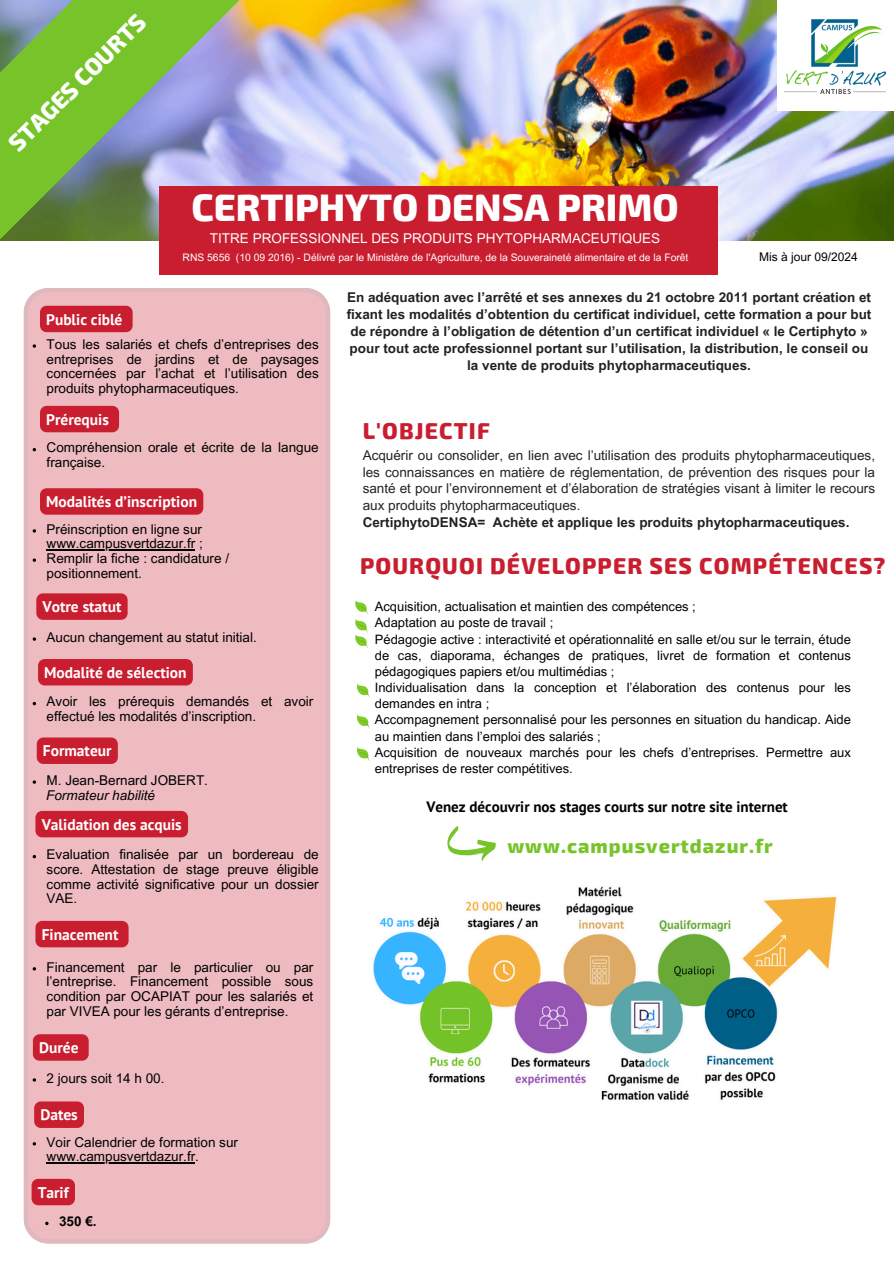
<style>
.page{position:relative;width:894px;height:1264px;background:#fff}
.page>*{position:absolute;margin:0;border:0;box-sizing:border-box;transform-origin:0 0}
.t1{font:800 37.5px "Exo 2";color:#fff}
.t2{font:800 23.4px "Exo 2";color:#fff}
.t3{font:800 22.5px "Exo 2";letter-spacing:.05em;color:#c91e30}
.t4{font:800 19.5px "Exo 2";letter-spacing:.05em;color:#77c42a}
.t5{font:700 15.45px "PT Sans";color:#fff}
.t6{font:700 15px "PT Sans";color:#000}
.t7{font:13.5px/14.7px "Arial MT Pro";color:#000;text-align:justify}
.t8{font:700 13.5px/16.8px "Arial MT Pro";color:#222;text-align:center}
.t9{font:13.5px/16.8px "Arial MT Pro";color:#222;text-align:justify}
.t10{font:13.5px "Arial MT Pro";color:#fff}
.t11{font:italic 13.5px "Arial MT Pro";color:#000}
.t12{font:700 13.5px "Arial MT Pro";color:#000}
.t13{font:12.9px/16.2px "Arial MT Pro";color:#000}
.t14{font:12px "Arial MT Pro";color:#000}
.t15{font:10.35px "Arial MT Pro";color:#fff}
</style>
<div class="page">
<div style="left:24px;top:288px;width:306px;height:955px;background:#eebbc1"></div>
<img style="left:270px;top:0;width:623px;height:240px">
<div style="left:777px;top:0;width:116px;height:111px;background:#fff"></div>
<img style="left:784px;top:19px;width:101px;height:74px">
<div style="left:159px;top:186px;width:558px;height:88px;background:#c91e30"></div>
<svg style="left:0;top:0;width:270px;height:241px;background:#8a9d6b"></svg>
<svg style="left:355px;top:600px;width:13px;height:49px"></svg>
<svg style="left:36px;top:593px;width:92px;height:27px;background:#ca2436"></svg>
<svg style="left:357px;top:684px;width:13px;height:14px"></svg>
<svg style="left:357px;top:714px;width:13px;height:15px"></svg>
<svg style="left:357px;top:747px;width:13px;height:14px"></svg>
<svg style="left:447px;top:826px;width:48px;height:34px"></svg>
<div style="left:40px;top:306px;width:93px;height:26px;background:#c91e30"></div>
<svg style="left:33px;top:344px;width:3px;height:4px"></svg>
<div style="left:40px;top:406px;width:79px;height:26px;background:#c91e30;border-radius:7px"></div>
<div style="left:40px;top:488px;width:163px;height:26px;background:#c91e30"></div>
<hr style="left:47px;top:549px;width:148px;height:1px;background:#000">
<svg style="left:33px;top:558px;width:3px;height:4px"></svg>
<div style="left:35px;top:920px;width:93px;height:27px;background:#c91e30"></div>
<div style="left:33px;top:1034px;width:56px;height:26px;background:#c91e30;border-radius:7px"></div>
<svg style="left:32px;top:1178px;width:43px;height:27px"></svg>
<div style="left:38px;top:659px;width:155px;height:26px;background:#c91e30"></div>
<div style="left:37px;top:737px;width:81px;height:27px;background:#c91e30"></div>
<div style="left:35px;top:811px;width:153px;height:26px;background:#c91e30"></div>
<svg style="left:34px;top:1101px;width:50px;height:26px"></svg>
<hr style="left:47px;top:1162px;width:148px;height:1px;background:#000">
<svg style="left:45px;top:1221px;width:4px;height:4px"></svg>
<img style="left:373px;top:886px;width:464px;height:214px">
<p class="t2" style="left:2px;top:136px;width:184px;rotate:-45deg">STAGES COURTS</p>
<p class="t1" style="left:191px;top:182px;width:488px">CERTIPHYTO DENSA PRIMO</p>
<h6 class="t10" style="left:210px;top:233px;width:451px">TITRE PROFESSIONNEL DES PRODUITS PHYTOPHARMACEUTIQUES</h6>
<p class="t15" style="left:182px;top:254px;width:507px">RNS 5656 (10 09 2016) - Délivré par le Ministère de l'Agriculture, de la Souveraineté alimentaire et de la Forêt</p>
<p class="t14" style="left:758px;top:252px;width:100px">Mis à jour 09/2024</p>
<h4 class="t5" style="left:46px;top:309px;width:78px">Public ciblé</h4>
<p class="t7" style="left:47px;top:338px;width:273px">Tous les salariés et chefs d’entreprises des entreprises de jardins et de paysages concernées par l’achat et l’utilisation des produits phytopharmaceutiques.</p>
<h4 class="t5" style="left:46px;top:409px;width:64px">Prérequis</h4>
<p class="t7" style="left:47px;top:442px;width:273px">Compréhension orale et écrite de la langue française.</p>
<p class="t5" style="left:46px;top:491px;width:152px">Modalités d’inscription</p>
<p class="t7" style="left:47px;top:523px;width:157px">Préinscription en ligne sur</p>
<p class="t7" style="left:47px;top:538px;width:184px">www.campusvertdazur.fr ;<br>Remplir la fiche : candidature /</p>
<p class="t7" style="left:47px;top:567px;width:97px">positionnement.</p>
<p class="t5" style="left:42px;top:596px;width:80px">Votre statut</p>
<p class="t7" style="left:47px;top:631px;width:212px">Aucun changement au statut initial.</p>
<p class="t5" style="left:44px;top:662px;width:144px">Modalité de sélection</p>
<p class="t7" style="left:47px;top:696px;width:268px">Avoir les prérequis demandés et avoir effectué les modalités d’inscription.</p>
<p class="t5" style="left:43px;top:740px;width:70px">Formateur</p>
<p class="t7" style="left:47px;top:774px;width:163px">M. Jean-Bernard JOBERT.</p>
<p class="t11" style="left:46px;top:789px;width:110px">Formateur habilité</p>
<p class="t5" style="left:42px;top:814px;width:142px">Validation des acquis</p>
<p class="t7" style="left:47px;top:849px;width:273px">Evaluation finalisée par un bordereau de score. Attestation de stage preuve éligible comme activité significative pour un dossier VAE.</p>
<p class="t5" style="left:42px;top:924px;width:78px">Finacement</p>
<p class="t7" style="left:47px;top:961px;width:268px">Financement par le particulier ou par l’entreprise. Financement possible sous condition par OCAPIAT pour les salariés et par VIVEA pour les gérants d’entreprise.</p>
<p class="t5" style="left:39px;top:1037px;width:41px">Durée</p>
<h4 class="t7" style="left:47px;top:1072px;width:119px">2 jours soit 14 h 00.</h4>
<p class="t5" style="left:40px;top:1104px;width:39px">Dates</p>
<p class="t7" style="left:47px;top:1136px;width:193px">Voir Calendrier de formation sur</p>
<p class="t7" style="left:47px;top:1150px;width:154px">www.campusvertdazur.fr.</p>
<p class="t5" style="left:38px;top:1181px;width:32px">Tarif</p>
<p class="t12" style="left:59px;top:1216px;width:39px">350 €.</p>
<h1 class="t8" style="left:346px;top:291px;width:526px">En adéquation avec l’arrêté et ses annexes du 21 octobre 2011 portant création et fixant les modalités d’obtention du certificat individuel, cette formation a pour but de répondre à l’obligation de détention d’un certificat individuel « le Certiphyto » pour tout acte professionnel portant sur l’utilisation, la distribution, le conseil ou la vente de produits phytopharmaceutiques.</h1>
<h4 class="t3" style="left:362px;top:415px;width:129px">L'OBJECTIF</h4>
<h5 class="t9" style="left:362px;top:448px;width:514px">Acquérir ou consolider, en lien avec l’utilisation des produits phytopharmaceutiques, les connaissances en matière de réglementation, de prévention des risques pour la santé et pour l’environnement et d’élaboration de stratégies visant à limiter le recours aux produits phytopharmaceutiques.</h5>
<p class="t8" style="left:362px;top:515px;width:488px">CertiphytoDENSA= Achète et applique les produits phytopharmaceutiques.</p>
<h4 class="t3" style="left:360px;top:551px;width:526px">POURQUOI DÉVELOPPER SES COMPÉTENCES?</h4>
<h4 class="t13" style="left:375px;top:600px;width:322px">Acquisition, actualisation et maintien des compétences ;</h4>
<h4 class="t13" style="left:375px;top:616px;width:180px">Adaptation au poste de travail ;</h4>
<h4 class="t13" style="left:375px;top:632px;width:477px;text-align:justify">Pédagogie active : interactivité et opérationnalité en salle et/ou sur le terrain, étude de cas, diaporama, échanges de pratiques, livret de formation et contenus pédagogiques papiers et/ou multimédias ;</h4>
<h4 class="t13" style="left:375px;top:681px;width:477px">Individualisation dans la conception et l’élaboration des contenus pour les demandes en intra ;</h4>
<h4 class="t13" style="left:375px;top:713px;width:477px">Accompagnement personnalisé pour les personnes en situation du handicap. Aide au maintien dans l’emploi des salariés ;</h4>
<h4 class="t13" style="left:375px;top:745px;width:477px">Acquisition de nouveaux marchés pour les chefs d’entreprises. Permettre aux entreprises de rester compétitives.</h4>
<p class="t6" style="left:426px;top:796px;width:363px">Venez découvrir nos stages courts sur notre site internet</p>
<p class="t4" style="left:507px;top:833px;width:267px">www.campusvertdazur.fr</p>
</div>
